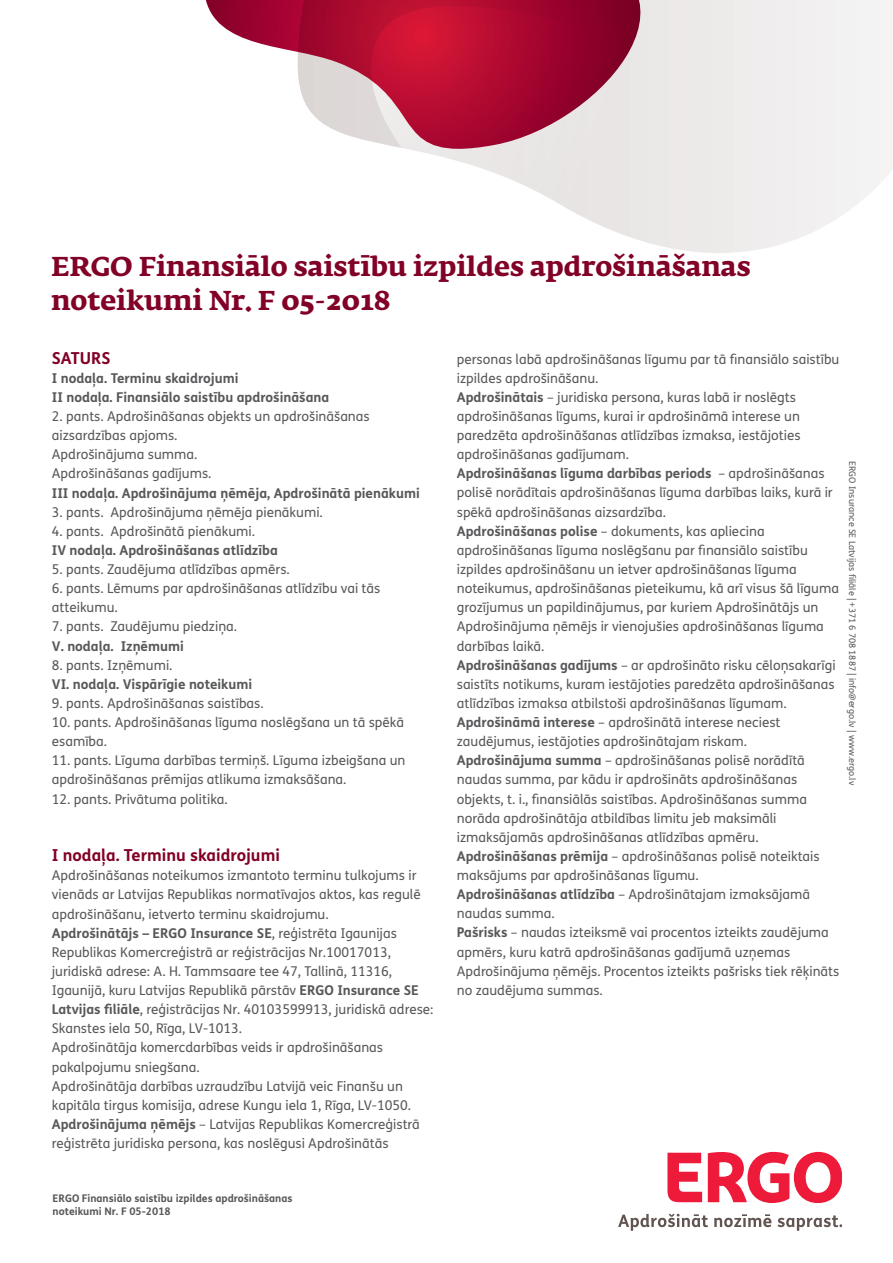
<style>
.page{position:relative;width:893px;height:1263px;background:#fff}
.page>*{position:absolute;margin:0;border:0;box-sizing:border-box;transform-origin:0 0}
.t1{font:700 27px/33.5px "Fedra Serif A Pro";color:#820126}
.t2{font:700 16.5px "FS Me";color:#820126}
.t3{font:13.5px/19.2px "FS Me";color:#57585a}
.t4{font:700 13.5px/19.2px "FS Me";color:#57585a}
.t5{font:700 10.5px/12.6px "FS Me";color:#57585a}
.t6{font:9px "FS Me";color:#57585a}
.s1{font-weight:700}
</style>
<div class="page">
<svg style="left:652px;top:0;width:241px;height:253px"></svg>
<svg style="left:409px;top:0;width:243px;height:244px"></svg>
<svg style="left:206px;top:0;width:436px;height:149px"></svg>
<svg style="left:708px;top:1152px;width:134px;height:51px"></svg>
<svg style="left:667px;top:1153px;width:35px;height:49px"></svg>
<svg style="left:618px;top:1213px;width:90px;height:18px"></svg>
<svg style="left:714px;top:1214px;width:57px;height:13px"></svg>
<svg style="left:778px;top:1215px;width:64px;height:16px"></svg>
<h1 class="t1" style="left:51px;top:250px;width:701px">ERGO Finansiālo saistību izpildes apdrošināšanas noteikumi Nr. F 05-2018</h1>
<p class="t2" style="left:52px;top:345px;width:60px">SATURS</p>
<p class="t4" style="left:52px;top:368px;width:279px">I nodaļa. Terminu skaidrojumi<br>II nodaļa. Finansiālo saistību apdrošināšana</p>
<p class="t3" style="left:52px;top:406px;width:319px">2. pants. Apdrošināšanas objekts un apdrošināšanas aizsardzības apjoms.<br>Apdrošinājuma summa.<br>Apdrošināšanas gadījums.</p>
<p class="t4" style="left:52px;top:482px;width:369px">III nodaļa. Apdrošinājuma ņēmēja, Apdrošinātā pienākumi</p>
<p class="t3" style="left:52px;top:502px;width:273px">3. pants. Apdrošinājuma ņēmēja pienākumi.</p>
<p class="t3" style="left:52px;top:521px;width:205px">4. pants. Apdrošinātā pienākumi.</p>
<p class="t4" style="left:52px;top:540px;width:227px">IV nodaļa. Apdrošināšanas atlīdzība</p>
<p class="t3" style="left:52px;top:559px;width:239px">5. pants. Zaudējuma atlīdzības apmērs.</p>
<p class="t3" style="left:52px;top:579px;width:330px">6. pants. Lēmums par apdrošināšanas atlīdzību vai tās atteikumu.</p>
<p class="t3" style="left:52px;top:617px;width:187px">7. pants. Zaudējumu piedziņa.</p>
<p class="t4" style="left:52px;top:635px;width:133px">V. nodaļa. Izņēmumi</p>
<p class="t3" style="left:52px;top:655px;width:122px">8. pants. Izņēmumi.</p>
<p class="t4" style="left:52px;top:674px;width:202px">VI. nodaļa. Vispārīgie noteikumi</p>
<p class="t3" style="left:52px;top:693px;width:213px">9. pants. Apdrošināšanas saistības.</p>
<p class="t3" style="left:52px;top:712px;width:354px">10. pants. Apdrošināšanas līguma noslēgšana un tā spēkā esamība.</p>
<p class="t3" style="left:52px;top:751px;width:355px">11. pants. Līguma darbības termiņš. Līguma izbeigšana un apdrošināšanas prēmijas atlikuma izmaksāšana.</p>
<p class="t3" style="left:52px;top:789px;width:177px">12. pants. Privātuma politika.</p>
<p class="t2" style="left:52px;top:842px;width:230px">I nodaļa. Terminu skaidrojumi</p>
<p class="t3" style="left:52px;top:866px;width:383px">Apdrošināšanas noteikumos izmantoto terminu tulkojums ir vienāds ar Latvijas Republikas normatīvajos aktos, kas regulē apdrošināšanu, ietverto terminu skaidrojumu.<br><span class="s1">Apdrošinātājs – ERGO Insurance SE</span>, reģistrēta Igaunijas Republikas Komercreģistrā ar reģistrācijas Nr.10017013, juridiskā adrese: A. H. Tammsaare tee 47, Tallinā, 11316, Igaunijā, kuru Latvijas Republikā pārstāv <span class="s1">ERGO Insurance SE Latvijas filiāle</span>, reģistrācijas Nr. 40103599913, juridiskā adrese:<br>Skanstes iela 50, Rīga, LV-1013.<br>Apdrošinātāja komercdarbības veids ir apdrošināšanas pakalpojumu sniegšana.<br>Apdrošinātāja darbības uzraudzību Latvijā veic Finanšu un kapitāla tirgus komisija, adrese Kungu iela 1, Rīga, LV-1050.<br><span class="s1">Apdrošinājuma ņēmējs</span> – Latvijas Republikas Komercreģistrā reģistrēta juridiska persona, kas noslēgusi Apdrošinātās</p>
<p class="t5" style="left:53px;top:1192px;width:241px">ERGO Finansiālo saistību izpildes apdrošināšanas noteikumi Nr. F 05-2018</p>
<p class="t3" style="left:457px;top:349px;width:384px">personas labā apdrošināšanas līgumu par tā finansiālo saistību izpildes apdrošināšanu.<br><span class="s1">Apdrošinātais</span> – juridiska persona, kuras labā ir noslēgts apdrošināšanas līgums, kurai ir apdrošināmā interese un paredzēta apdrošināšanas atlīdzības izmaksa, iestājoties apdrošināšanas gadījumam.<br><span class="s1">Apdrošināšanas līguma darbības periods</span> – apdrošināšanas polisē norādītais apdrošināšanas līguma darbības laiks, kurā ir spēkā apdrošināšanas aizsardzība.<br><span class="s1">Apdrošināšanas polise</span> – dokuments, kas apliecina apdrošināšanas līguma noslēgšanu par finansiālo saistību izpildes apdrošināšanu un ietver apdrošināšanas līguma noteikumus, apdrošināšanas pieteikumu, kā arī visus šā līguma grozījumus un papildinājumus, par kuriem Apdrošinātājs un Apdrošinājuma ņēmējs ir vienojušies apdrošināšanas līguma darbības laikā.<br><span class="s1">Apdrošināšanas gadījums</span> – ar apdrošināto risku cēloņsakarīgi saistīts notikums, kuram iestājoties paredzēta apdrošināšanas atlīdzības izmaksa atbilstoši apdrošināšanas līgumam.<br><span class="s1">Apdrošināmā interese</span> – apdrošinātā interese neciest zaudējumus, iestājoties apdrošinātajam riskam.<br><span class="s1">Apdrošinājuma summa</span> – apdrošināšanas polisē norādītā naudas summa, par kādu ir apdrošināts apdrošināšanas objekts, t. i., finansiālās saistības. Apdrošināšanas summa norāda apdrošinātāja atbildības limitu jeb maksimāli izmaksājamās apdrošināšanas atlīdzības apmēru.<br><span class="s1">Apdrošināšanas prēmija</span> – apdrošināšanas polisē noteiktais maksājums par apdrošināšanas līgumu.<br><span class="s1">Apdrošināšanas atlīdzība</span> – Apdrošinātajam izmaksājamā naudas summa.<br><span class="s1">Pašrisks</span> – naudas izteiksmē vai procentos izteikts zaudējuma apmērs, kuru katrā apdrošināšanas gadījumā uzņemas Apdrošinājuma ņēmējs. Procentos izteikts pašrisks tiek rēķināts no zaudējuma summas.</p>
<p class="t6" style="left:858px;top:461px;width:325px;rotate:90deg">ERGO Insurance SE Latvijas filiāle | +371 6 708 1887 | info@ergo.lv | www.ergo.lv</p>
</div>
